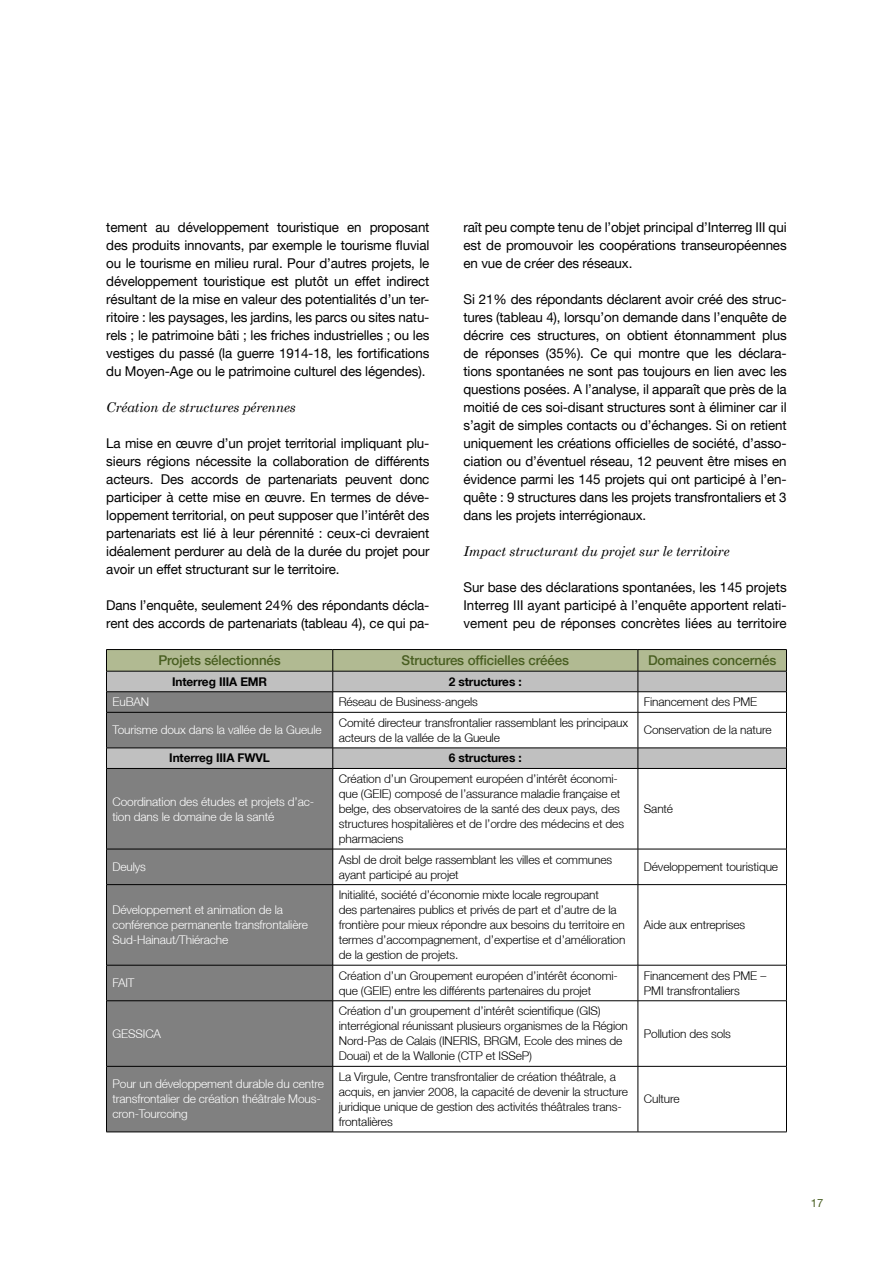
<style>
.page{position:relative;width:893px;height:1263px;background:#fff}
.page>*{position:absolute;margin:0;border:0;box-sizing:border-box;transform-origin:0 0}
.t1{font:13.5px/18px "Helvetica Neue LT";letter-spacing:-.01em;color:#000;text-align:justify}
.t2{font:italic 13.5px "Century Schoolbook";letter-spacing:-.01em;color:#000}
.t3{font:500 13.5px "Helvetica Neue LT";letter-spacing:-.01em;color:#485e21}
.t4{font:300 12px/15px "Helvetica Neue LT";letter-spacing:-.01em;color:#000}
.t5{font:300 12px/15px "Helvetica Neue LT";letter-spacing:-.01em;color:#fff}
.t6{font:700 12px "Helvetica Neue LT";letter-spacing:-.01em;color:#000}
.t7{font:11.25px "Helvetica Neue LT";color:#485e21}
</style>
<div class="page">
<svg style="left:334px;top:713px;width:452px;height:55px"></svg>
<div style="left:107px;top:713px;width:226px;height:419px;background:#808080"></div>
<svg style="left:106px;top:649px;width:681px;height:63px"></svg>
<hr style="left:106px;top:712px;width:227px;height:1px;background:#000">
<hr style="left:106px;top:712px;width:1px;height:36px;background:#000">
<hr style="left:333px;top:712px;width:305px;height:1px;background:#000">
<hr style="left:333px;top:712px;width:1px;height:36px;background:#000">
<hr style="left:638px;top:712px;width:149px;height:1px;background:#000">
<hr style="left:638px;top:712px;width:1px;height:36px;background:#000">
<hr style="left:786px;top:712px;width:1px;height:36px;background:#000">
<hr style="left:106px;top:748px;width:227px;height:1px;background:#000">
<svg style="left:106px;top:748px;width:1px;height:20px"></svg>
<hr style="left:333px;top:748px;width:305px;height:1px;background:#000">
<svg style="left:333px;top:748px;width:1px;height:20px"></svg>
<hr style="left:638px;top:748px;width:149px;height:1px;background:#000">
<svg style="left:638px;top:748px;width:1px;height:20px"></svg>
<svg style="left:786px;top:748px;width:1px;height:20px"></svg>
<hr style="left:106px;top:768px;width:227px;height:1px;background:#000">
<hr style="left:106px;top:769px;width:1px;height:80px;background:#000">
<hr style="left:333px;top:768px;width:305px;height:1px;background:#000">
<hr style="left:333px;top:769px;width:1px;height:80px;background:#000">
<hr style="left:638px;top:768px;width:149px;height:1px;background:#000">
<hr style="left:638px;top:769px;width:1px;height:80px;background:#000">
<hr style="left:786px;top:769px;width:1px;height:80px;background:#000">
<hr style="left:106px;top:849px;width:227px;height:1px;background:#000">
<hr style="left:106px;top:849px;width:1px;height:35px;background:#000">
<hr style="left:333px;top:849px;width:305px;height:1px;background:#000">
<hr style="left:333px;top:849px;width:1px;height:35px;background:#000">
<hr style="left:638px;top:849px;width:149px;height:1px;background:#000">
<hr style="left:638px;top:849px;width:1px;height:35px;background:#000">
<hr style="left:786px;top:849px;width:1px;height:35px;background:#000">
<hr style="left:106px;top:884px;width:227px;height:1px;background:#000">
<hr style="left:106px;top:885px;width:1px;height:80px;background:#000">
<hr style="left:333px;top:884px;width:305px;height:1px;background:#000">
<hr style="left:333px;top:885px;width:1px;height:80px;background:#000">
<hr style="left:638px;top:884px;width:149px;height:1px;background:#000">
<hr style="left:638px;top:885px;width:1px;height:80px;background:#000">
<hr style="left:786px;top:885px;width:1px;height:80px;background:#000">
<hr style="left:106px;top:965px;width:227px;height:1px;background:#000">
<hr style="left:106px;top:965px;width:1px;height:35px;background:#000">
<hr style="left:333px;top:965px;width:305px;height:1px;background:#000">
<hr style="left:333px;top:965px;width:1px;height:35px;background:#000">
<hr style="left:638px;top:965px;width:149px;height:1px;background:#000">
<hr style="left:638px;top:965px;width:1px;height:35px;background:#000">
<hr style="left:786px;top:965px;width:1px;height:35px;background:#000">
<hr style="left:106px;top:1000px;width:227px;height:1px;background:#000">
<hr style="left:106px;top:1001px;width:1px;height:65px;background:#000">
<hr style="left:333px;top:1000px;width:305px;height:1px;background:#000">
<hr style="left:333px;top:1001px;width:1px;height:65px;background:#000">
<hr style="left:638px;top:1000px;width:149px;height:1px;background:#000">
<hr style="left:638px;top:1001px;width:1px;height:65px;background:#000">
<hr style="left:786px;top:1001px;width:1px;height:65px;background:#000">
<hr style="left:106px;top:1066px;width:227px;height:1px;background:#000">
<hr style="left:106px;top:1066px;width:1px;height:66px;background:#000">
<hr style="left:333px;top:1066px;width:305px;height:1px;background:#000">
<hr style="left:333px;top:1066px;width:1px;height:66px;background:#000">
<hr style="left:638px;top:1066px;width:149px;height:1px;background:#000">
<hr style="left:638px;top:1066px;width:1px;height:66px;background:#000">
<hr style="left:786px;top:1066px;width:1px;height:66px;background:#000">
<hr style="left:106px;top:1132px;width:227px;height:1px;background:#000">
<hr style="left:333px;top:1132px;width:305px;height:1px;background:#000">
<hr style="left:638px;top:1132px;width:149px;height:1px;background:#000">
<p class="t1" style="left:106px;top:218px;width:325px">tement au développement touristique en proposant des produits innovants, par exemple le tourisme fluvial ou le tourisme en milieu rural. Pour d’autres projets, le développement touristique est plutôt un effet indirect résultant de la mise en valeur des potentialités d’un ter&shy;ritoire : les paysages, les jardins, les parcs ou sites natu&shy;rels ; le patrimoine bâti ; les friches industrielles ; ou les vestiges du passé (la guerre 1914-18, les fortifications du Moyen-Age ou le patrimoine culturel des légendes).</p>
<p class="t2" style="left:106px;top:397px;width:191px">Création de structures pérennes</p>
<p class="t1" style="left:106px;top:434px;width:325px">La mise en œuvre d’un projet territorial impliquant plu&shy;sieurs régions nécessite la collaboration de différents acteurs. Des accords de partenariats peuvent donc participer à cette mise en œuvre. En termes de déve&shy;loppement territorial, on peut supposer que l’intérêt des partenariats est lié à leur pérennité : ceux-ci devraient idéalement perdurer au delà de la durée du projet pour avoir un effet structurant sur le territoire.</p>
<p class="t1" style="left:106px;top:596px;width:325px">Dans l’enquête, seulement 24% des répondants décla&shy;rent des accords de partenariats (tableau 4), ce qui pa-</p>
<p class="t1" style="left:463px;top:218px;width:325px">raît peu compte tenu de l’objet principal d’Interreg III qui est de promouvoir les coopérations transeuropéennes en vue de créer des réseaux.</p>
<p class="t1" style="left:463px;top:290px;width:325px">Si 21% des répondants déclarent avoir créé des struc&shy;tures (tableau 4), lorsqu’on demande dans l’enquête de décrire ces structures, on obtient étonnamment plus de réponses (35%). Ce qui montre que les déclara&shy;tions spontanées ne sont pas toujours en lien avec les questions posées. A l’analyse, il apparaît que près de la moitié de ces soi-disant structures sont à éliminer car il s’agit de simples contacts ou d’échanges. Si on retient uniquement les créations officielles de société, d’asso&shy;ciation ou d’éventuel réseau, 12 peuvent être mises en évidence parmi les 145 projets qui ont participé à l’en&shy;quête : 9 structures dans les projets transfrontaliers et 3 dans les projets interrégionaux.</p>
<p class="t2" style="left:463px;top:541px;width:268px">Impact structurant du projet sur le territoire</p>
<p class="t1" style="left:463px;top:578px;width:325px">Sur base des déclarations spontanées, les 145 projets Interreg III ayant participé à l’enquête apportent relati&shy;vement peu de réponses concrètes liées au territoire</p>
<p class="t3" style="left:158px;top:652px;width:124px">Projets sélectionnés</p>
<p class="t3" style="left:402px;top:652px;width:169px">Structures officielles créées</p>
<p class="t3" style="left:648px;top:652px;width:130px">Domaines concernés</p>
<p class="t6" style="left:172px;top:674px;width:97px">Interreg IIIA EMR</p>
<p class="t6" style="left:449px;top:674px;width:74px">2 structures :</p>
<p class="t5" style="left:112px;top:694px;width:38px">EuBAN</p>
<p class="t4" style="left:339px;top:694px;width:141px">Réseau de Business-angels</p>
<p class="t4" style="left:644px;top:694px;width:115px">Financement des PME</p>
<p class="t5" style="left:112px;top:722px;width:211px">Tourisme doux dans la vallée de la Gueule</p>
<p class="t4" style="left:339px;top:715px;width:291px">Comité directeur transfrontalier rassemblant les principaux acteurs de la vallée de la Gueule</p>
<p class="t4" style="left:644px;top:722px;width:129px">Conservation de la nature</p>
<p class="t6" style="left:169px;top:751px;width:102px">Interreg IIIA FWVL</p>
<p class="t6" style="left:449px;top:751px;width:74px">6 structures :</p>
<p class="t5" style="left:112px;top:793px;width:203px">Coordination des études et projets d’ac&shy;tion dans le domaine de la santé</p>
<p class="t4" style="left:339px;top:771px;width:287px">Création d’un Groupement européen d’intérêt économi&shy;que (GEIE) composé de l’assurance maladie française et belge, des observatoires de la santé des deux pays, des structures hospitalières et de l’ordre des médecins et des pharmaciens</p>
<p class="t4" style="left:644px;top:801px;width:31px">Santé</p>
<p class="t5" style="left:112px;top:859px;width:35px">Deulys</p>
<p class="t4" style="left:339px;top:851px;width:275px">Asbl de droit belge rassemblant les villes et communes ayant participé au projet</p>
<p class="t4" style="left:644px;top:859px;width:136px">Développement touristique</p>
<p class="t5" style="left:112px;top:902px;width:197px">Développement et animation de la conférence permanente transfrontalière<br>Sud-Hainaut/Thiérache</p>
<p class="t4" style="left:339px;top:887px;width:288px">Initialité, société d’économie mixte locale regroupant<br>des partenaires publics et privés de part et d’autre de la frontière pour mieux répondre aux besoins du territoire en termes d’accompagnement, d’expertise et d’amélioration de la gestion de projets.</p>
<p class="t4" style="left:644px;top:917px;width:103px">Aide aux entreprises</p>
<p class="t5" style="left:112px;top:975px;width:24px">FAIT</p>
<p class="t4" style="left:339px;top:968px;width:281px">Création d’un Groupement européen d’intérêt économi&shy;que (GEIE) entre les différents partenaires du projet</p>
<p class="t4" style="left:644px;top:968px;width:124px">Financement des PME –<br>PMI transfrontaliers</p>
<p class="t5" style="left:112px;top:1026px;width:50px">GESSICA</p>
<p class="t4" style="left:339px;top:1003px;width:291px">Création d’un groupement d’intérêt scientifique (GIS) interrégional réunissant plusieurs organismes de la Région Nord-Pas de Calais (INERIS, BRGM, Ecole des mines de Douai) et de la Wallonie (CTP et ISSeP)</p>
<p class="t4" style="left:644px;top:1026px;width:89px">Pollution des sols</p>
<p class="t5" style="left:112px;top:1076px;width:213px">Pour un développement durable du centre transfrontalier de création théâtrale Mous&shy;cron-Tourcoing</p>
<p class="t4" style="left:339px;top:1069px;width:291px">La Virgule, Centre transfrontalier de création théâtrale, a acquis, en janvier 2008, la capacité de devenir la structure juridique unique de gestion des activités théâtrales trans&shy;frontalières</p>
<p class="t4" style="left:644px;top:1091px;width:37px">Culture</p>
<p class="t7" style="left:811px;top:1196px;width:14px">17</p>
</div>
